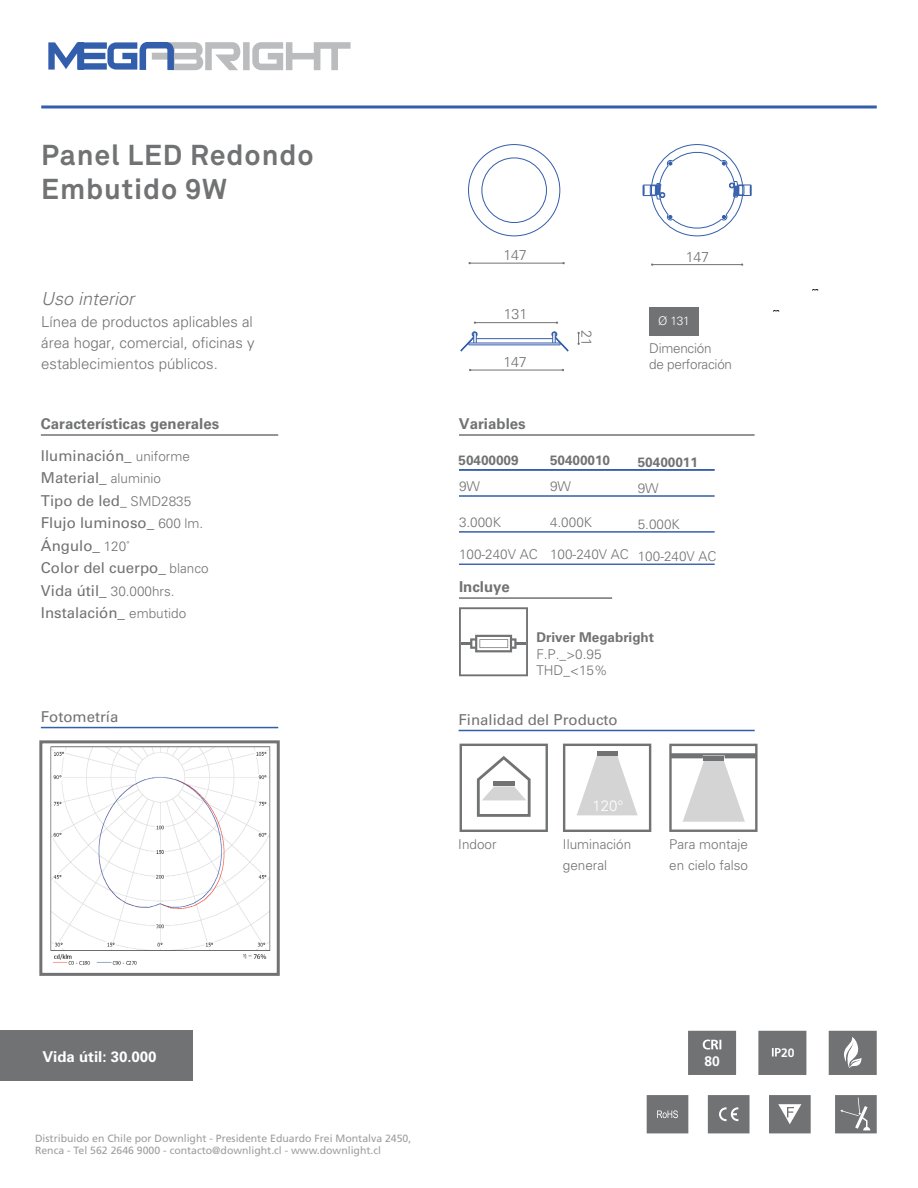
<style>
.page{position:relative;width:918px;height:1188px;background:#fff}
.page>*{position:absolute;margin:0;border:0;box-sizing:border-box;transform-origin:0 0}
.t1{font:700 28.5px/34.2px "Akkurat";letter-spacing:.03em;color:#717273}
.t2{font:italic 300 18px "Univers LT Std";color:#717273}
.t3{font:15px/22.5px "Univers LT Std";color:#717273}
.t4{font:300 15px/21px "Univers LT Std";color:#717273;text-align:justify}
.t5{font:700 15px "Univers";color:#717273}
.t6{font:15px "Univers";color:#717273}
.t7{font:700 15px "Univers LT Std";color:#fff}
.t8{font:300 15px "Univers LT Std";color:#fff}
.t9{font:300 14.4px "Univers LT Std";letter-spacing:-.02em;color:#717273}
.t10{font:700 13.8px "Frutiger";color:#fff}
.t11{font:300 13.5px/21px "Univers LT Std";color:#717273}
.t12{font:700 13.5px "Univers";color:#717273}
.t13{font:300 13.5px/16.2px "Univers LT Std";letter-spacing:-.02em;color:#717273}
.t14{font:700 13.5px "Univers LT Std";color:#717273}
.t15{font:700 12.15px "Frutiger";color:#fff}
.t16{font:300 12px "Univers LT Std";color:#fff}
.t17{font:10.5px/12.6px "Frutiger";color:#9e9e9e}
.s1{font-family:"Univers";font-weight:300}
.s2{font-weight:300;font-size:13.5px}
.s3{font-weight:400;font-size:15px}
.s4{font-family:"Univers";font-size:15px}
</style>
<div class="page">
<svg style="left:48px;top:42px;width:303px;height:28px"></svg>
<hr style="left:41px;top:105px;width:836px;height:3px;background:#335eab">
<svg style="left:835px;top:1095px;width:42px;height:38px;background:#7e7f80"></svg>
<svg style="left:708px;top:1095px;width:42px;height:38px;background:#7a7b7c"></svg>
<svg style="left:647px;top:1095px;width:41px;height:38px;background:#767778"></svg>
<svg style="left:769px;top:1095px;width:42px;height:38px;background:#848586"></svg>
<svg style="left:829px;top:1031px;width:48px;height:44px;background:#828384"></svg>
<div style="left:758px;top:1031px;width:48px;height:44px;background:#717273"></div>
<div style="left:0;top:1031px;width:193px;height:50px;background:#717273"></div>
<img style="left:50px;top:746px;width:221px;height:219px">
<div style="left:39px;top:740px;width:241px;height:236px;border:3px solid #717273"></div>
<svg style="left:688px;top:1031px;width:48px;height:44px;background:#777879"></svg>
<svg style="left:812px;top:289px;width:6px;height:2px"></svg>
<svg style="left:773px;top:310px;width:6px;height:2px"></svg>
<hr style="left:475px;top:322px;width:82px;height:1px;background:#717273">
<hr style="left:470px;top:263px;width:94px;height:1px;background:#717273">
<hr style="left:470px;top:370px;width:93px;height:1px;background:#717273">
<hr style="left:652px;top:264px;width:90px;height:1px;background:#717273">
<div style="left:482px;top:158px;width:65px;height:65px;border:1px solid #335eab;border-radius:50%"></div>
<svg style="left:642px;top:144px;width:110px;height:93px"></svg>
<hr style="left:469px;top:344px;width:91px;height:1px;background:#335eab">
<hr style="left:469px;top:343px;width:91px;height:1px;background:#335eab">
<hr style="left:476px;top:338px;width:77px;height:1px;background:#335eab">
<svg style="left:551px;top:331px;width:18px;height:21px"></svg>
<svg style="left:460px;top:331px;width:17px;height:21px"></svg>
<div style="left:649px;top:308px;width:50px;height:28px;background:#717273"></div>
<svg style="left:578px;top:332px;width:2px;height:13px"></svg>
<hr style="left:459px;top:597px;width:153px;height:2px;background:#717273">
<svg style="left:459px;top:607px;width:69px;height:69px"></svg>
<hr style="left:41px;top:434px;width:237px;height:2px;background:#717273">
<hr style="left:459px;top:434px;width:296px;height:2px;background:#717273">
<hr style="left:459px;top:496px;width:256px;height:1px;background:#335eab">
<hr style="left:459px;top:469px;width:256px;height:2px;background:#335eab">
<hr style="left:459px;top:532px;width:256px;height:1px;background:#335eab">
<hr style="left:459px;top:564px;width:256px;height:1px;background:#335eab">
<hr style="left:459px;top:730px;width:296px;height:1px;background:#335eab">
<hr style="left:41px;top:727px;width:237px;height:1px;background:#335eab">
<svg style="left:460px;top:744px;width:88px;height:88px"></svg>
<svg style="left:563px;top:744px;width:88px;height:88px"></svg>
<svg style="left:669px;top:744px;width:89px;height:88px"></svg>
<hr style="left:704px;top:756px;width:20px;height:4px;background:#717273">
<h1 class="t1" style="left:41px;top:138px;width:274px">Panel LED Redondo<br>Embutido 9W</h1>
<h2 class="t2" style="left:41px;top:287px;width:95px">Uso interior</h2>
<p class="t4" style="left:41px;top:311px;width:215px">Línea de productos aplicables al área hogar, comercial, oficinas y establecimientos públicos.</p>
<p class="t9" style="left:503px;top:246px;width:25px">147</p>
<p class="t9" style="left:504px;top:305px;width:25px">131</p>
<p class="t9" style="left:503px;top:353px;width:25px">147</p>
<p class="t9" style="left:595px;top:330px;width:17px;rotate:90deg">21</p>
<p class="t9" style="left:686px;top:248px;width:25px">147</p>
<p class="t16" style="left:658px;top:314px;width:33px">Ø 131</p>
<p class="t13" style="left:649px;top:340px;width:84px">Dimención<br>de perforación</p>
<p class="t5" style="left:41px;top:415px;width:180px">Características generales</p>
<p class="t5" style="left:459px;top:415px;width:68px">Variables</p>
<p class="t3" style="left:41px;top:444px;width:169px">Iluminación<span class="s1">_</span> <span class="s2">uniforme<br></span>Material<span class="s1">_</span> <span class="s2">aluminio<br></span>Tipo de led<span class="s2">_ SMD2835<br></span>Flujo luminoso<span class="s1">_</span> <span class="s2">600 lm.<br></span>Ángulo<span class="s1">_</span> <span class="s2">120˚<br></span>Color del cuerpo<span class="s1">_</span> <span class="s2">blanco</span></p>
<p class="t11" style="left:41px;top:580px;width:135px"><span class="s3">Vida útil</span><span class="s4">_</span> 30.000hrs.</p>
<p class="t3" style="left:41px;top:602px;width:147px">Instalación<span class="s1">_</span> <span class="s2">embutido</span></p>
<p class="t12" style="left:459px;top:452px;width:62px">50400009</p>
<p class="t12" style="left:550px;top:452px;width:62px">50400010</p>
<p class="t11" style="left:459px;top:476px;width:23px">9W</p>
<p class="t11" style="left:459px;top:512px;width:44px">3.000K</p>
<p class="t11" style="left:459px;top:544px;width:80px">100-240V AC</p>
<p class="t5" style="left:459px;top:578px;width:52px">Incluye</p>
<p class="t11" style="left:550px;top:476px;width:23px">9W</p>
<p class="t11" style="left:550px;top:512px;width:44px">4.000K</p>
<p class="t11" style="left:550px;top:544px;width:80px">100-240V AC</p>
<p class="t12" style="left:638px;top:454px;width:62px">50400011</p>
<p class="t11" style="left:638px;top:477px;width:23px">9W</p>
<p class="t11" style="left:638px;top:513px;width:44px">5.000K</p>
<p class="t11" style="left:638px;top:546px;width:80px">100-240V AC</p>
<p class="t14" style="left:536px;top:629px;width:119px">Driver Megabright</p>
<p class="t11" style="left:536px;top:645px;width:73px;line-height:16.5px">F.P._&gt;0.95<br>THD_&lt;15%</p>
<p class="t6" style="left:41px;top:707px;width:79px">Fotometría</p>
<p class="t6" style="left:459px;top:710px;width:161px">Finalidad del Producto</p>
<p class="t8" style="left:592px;top:796px;width:33px">120°</p>
<p class="t11" style="left:458px;top:834px;width:40px">Indoor</p>
<p class="t11" style="left:563px;top:834px;width:70px">Iluminación general</p>
<p class="t11" style="left:669px;top:834px;width:80px">Para montaje en cielo falso</p>
<p class="t7" style="left:42px;top:1048px;width:116px">Vida útil: 30.000</p>
<p class="t17" style="left:35px;top:1132px;width:378px">Distribuido en Chile por Downlight - Presidente Eduardo Frei Montalva 2450,<br>Renca - Tel 562 2646 9000 - contacto@downlight.cl - www.downlight.cl</p>
<p class="t10" style="left:705px;top:1053px;width:17px">80</p>
<p class="t15" style="left:781px;top:1045px;width:15px">20</p>
</div>
